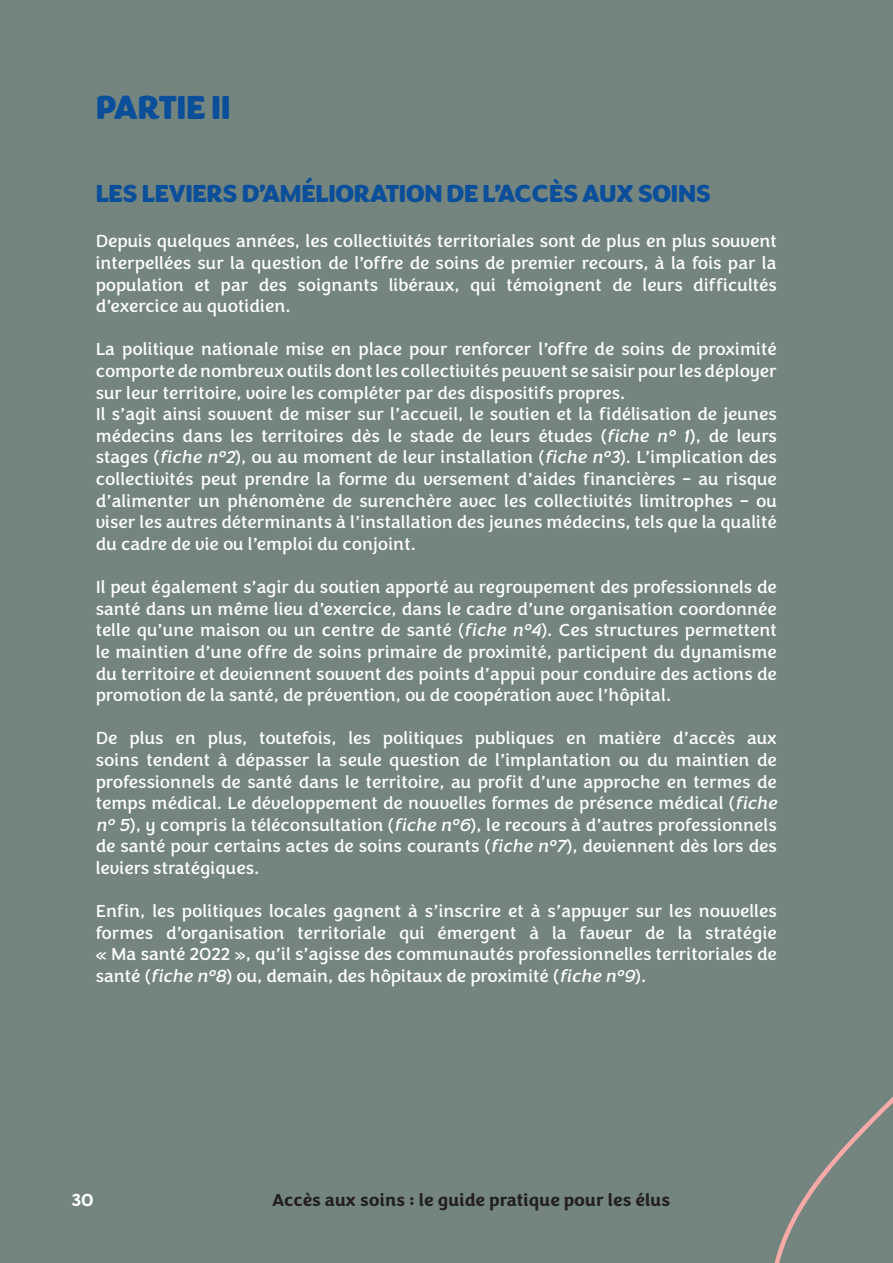
<style>
.page{position:relative;width:893px;height:1263px;background:#fff}
.page>*{position:absolute;margin:0;border:0;box-sizing:border-box;transform-origin:0 0}
.t1{font:900 34.5px "Congenial";letter-spacing:-.01em;color:#0b4e99}
.t2{font:900 25.5px "Congenial";letter-spacing:-.01em;color:#0b4e99}
.t3{font:18px/21.6px "Congenial";color:#fff;text-align:justify}
.t4{font:700 18px "Congenial";color:#231f20}
.t5{font:700 18px "Congenial";color:#fff}
.s1{font-style:italic}
</style>
<div class="page">
<div style="left:0;top:1px;width:893px;height:1262px;background:#748580"></div>
<svg style="left:775px;top:1096px;width:118px;height:167px"></svg>
<h1 class="t1" style="left:96px;top:85px;width:137px">PARTIE II</h1>
<h2 class="t2" style="left:96px;top:177px;width:617px">LES LEVIERS D’AMÉLIORATION DE L’ACCÈS AUX SOINS</h2>
<p class="t3" style="left:96px;top:231px;width:683px">Depuis quelques années, les collectivités territoriales sont de plus en plus souvent interpellées sur la question de l’offre de soins de premier recours, à la fois par la population et par des soignants libéraux, qui témoignent de leurs difficultés d’exercice au quotidien.</p>
<p class="t3" style="left:96px;top:339px;width:683px;text-align:left">La politique nationale mise en place pour renforcer l’offre de soins de proximité comporte de nombreux outils dont les collectivités peuvent se saisir pour les déployer sur leur territoire, voire les compléter par des dispositifs propres.<br>Il s’agit ainsi souvent de miser sur l’accueil, le soutien et la fidélisation de jeunes médecins dans les territoires dès le stade de leurs études (<span class="s1">fiche n° 1</span>), de leurs stages (<span class="s1">fiche n°2</span>), ou au moment de leur installation (<span class="s1">fiche n°3</span>). L’implication des collectivités peut prendre la forme du versement d’aides financières – au risque d’alimenter un phénomène de surenchère avec les collectivités limitrophes – ou viser les autres déterminants à l’installation des jeunes médecins, tels que la qualité du cadre de vie ou l’emploi du conjoint.</p>
<p class="t3" style="left:96px;top:577px;width:683px">Il peut également s’agir du soutien apporté au regroupement des professionnels de santé dans un même lieu d’exercice, dans le cadre d’une organisation coordonnée telle qu’une maison ou un centre de santé (<span class="s1">fiche n°4</span>). Ces structures permettent le maintien d’une offre de soins primaire de proximité, participent du dynamisme du territoire et deviennent souvent des points d’appui pour conduire des actions de promotion de la santé, de prévention, ou de coopération avec l’hôpital.</p>
<p class="t3" style="left:96px;top:728px;width:687px;text-align:left">De plus en plus, toutefois, les politiques publiques en matière d’accès aux soins tendent à dépasser la seule question de l’implantation ou du maintien de professionnels de santé dans le territoire, au profit d’une approche en termes de temps médical. Le développement de nouvelles formes de présence médical (<span class="s1">fiche n° 5</span>), y compris la téléconsultation (<span class="s1">fiche n°6</span>), le recours à d’autres professionnels de santé pour certains actes de soins courants (<span class="s1">fiche n°7</span>), deviennent dès lors des leviers stratégiques.</p>
<p class="t3" style="left:96px;top:901px;width:683px">Enfin, les politiques locales gagnent à s’inscrire et à s’appuyer sur les nouvelles formes d’organisation territoriale qui émergent à la faveur de la stratégie « Ma santé 2022 », qu’il s’agisse des communautés professionnelles territoriales de santé (<span class="s1">fiche n°8</span>) ou, demain, des hôpitaux de proximité (<span class="s1">fiche n°9</span>).</p>
<p class="t5" style="left:72px;top:1189px;width:24px">30</p>
<p class="t4" style="left:272px;top:1189px;width:399px">Accès aux soins : le guide pratique pour les élus</p>
</div>
